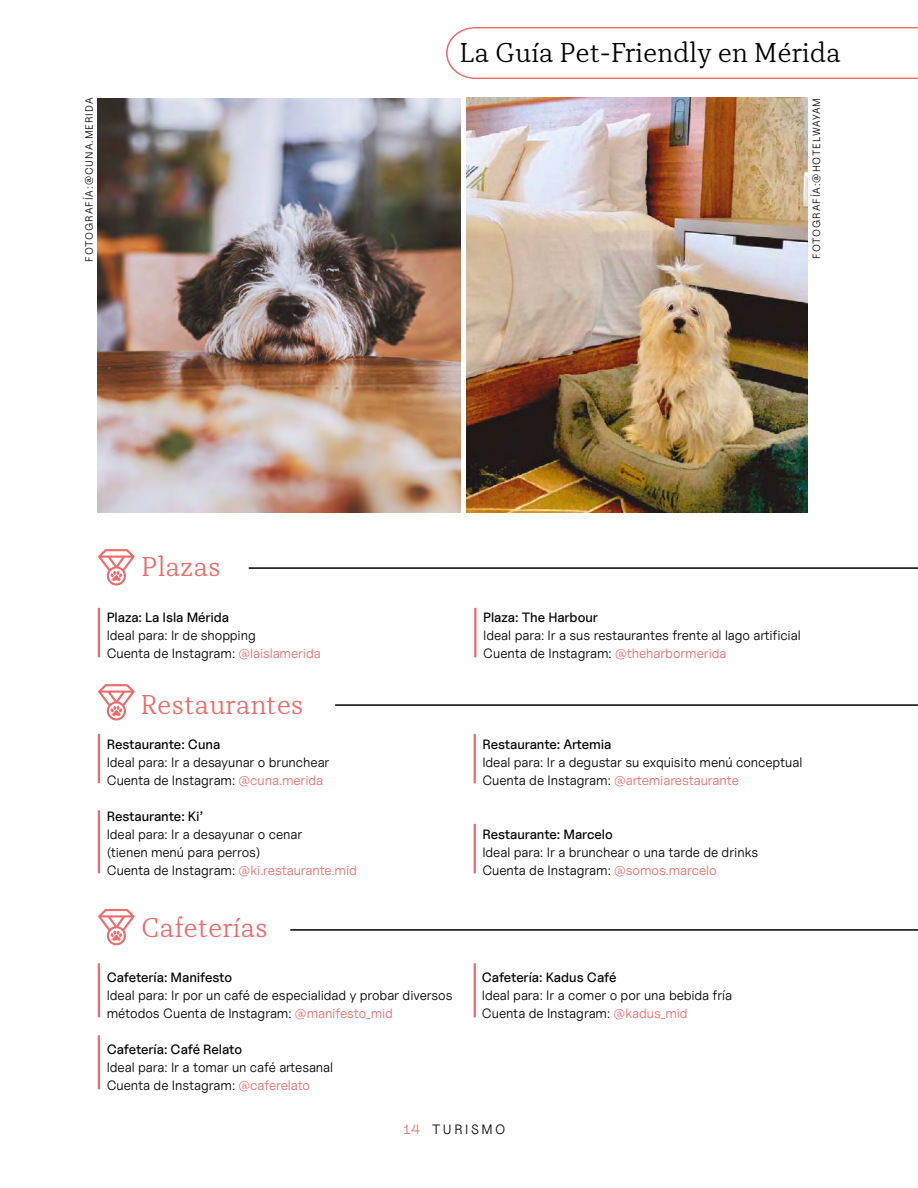
<style>
.page{position:relative;width:918px;height:1188px;background:#fff}
.page>*{position:absolute;margin:0;border:0;box-sizing:border-box;transform-origin:0 0}
.t1{font:300 27px "TT Tricks";color:#ed6b6a}
.t2{font:300 27px "TT Tricks";color:#000}
.t3{font:13.5px/18px "Uncut Sans Book";letter-spacing:-.005em;color:#000}
.t4{font:13.5px "Uncut Sans Medium";letter-spacing:-.005em;color:#000}
.t5{font:13.5px "Uncut Sans Book";letter-spacing:.19em;color:#000}
.t6{font:10.5px "Uncut Sans Book";letter-spacing:.09em;color:#000}
.s1{color:#ed6b6a}
</style>
<div class="page">
<svg style="left:446px;top:27px;width:472px;height:52px"></svg>
<hr style="left:249px;top:567px;width:669px;height:2px;background:#000">
<hr style="left:335px;top:704px;width:583px;height:2px;background:#000">
<hr style="left:290px;top:929px;width:628px;height:2px;background:#000">
<svg style="left:98px;top:549px;width:37px;height:37px"></svg>
<svg style="left:98px;top:684px;width:37px;height:37px"></svg>
<svg style="left:98px;top:909px;width:37px;height:36px"></svg>
<hr style="left:98px;top:608px;width:2px;height:49px;background:#ed6b6a">
<hr style="left:98px;top:734px;width:2px;height:49px;background:#ed6b6a">
<hr style="left:98px;top:810px;width:2px;height:63px;background:#ed6b6a">
<hr style="left:98px;top:963px;width:2px;height:54px;background:#ed6b6a">
<hr style="left:98px;top:1035px;width:2px;height:54px;background:#ed6b6a">
<hr style="left:474px;top:608px;width:2px;height:49px;background:#ed6b6a">
<hr style="left:474px;top:734px;width:2px;height:49px;background:#ed6b6a">
<hr style="left:474px;top:824px;width:2px;height:49px;background:#ed6b6a">
<hr style="left:474px;top:963px;width:2px;height:54px;background:#ed6b6a">
<img style="left:98px;top:99px;width:362px;height:414px">
<img style="left:466px;top:98px;width:341px;height:415px">
<h1 class="t2" style="left:460px;top:36px;width:383px">La Guía Pet-Friendly en Mérida</h1>
<p class="t6" style="left:82px;top:262px;width:165px;rotate:-90deg">FOTOGRAFÍA:@CUNA.MERIDA</p>
<p class="t6" style="left:810px;top:259px;width:162px;rotate:-90deg">FOTOGRAFÍA:@HOTELWAYAM</p>
<h1 class="t1" style="left:141px;top:550px;width:81px">Plazas</h1>
<p class="t4" style="left:107px;top:609px;width:124px">Plaza: La Isla Mérida</p>
<p class="t3" style="left:107px;top:626px;width:216px">Ideal para: Ir de shopping<br>Cuenta de Instagram: <span class="s1">@laislamerida</span></p>
<h1 class="t1" style="left:140px;top:688px;width:165px">Restaurantes</h1>
<p class="t4" style="left:107px;top:736px;width:115px">Restaurante: Cuna</p>
<p class="t3" style="left:107px;top:753px;width:224px">Ideal para: Ir a desayunar o brunchear<br>Cuenta de Instagram: <span class="s1">@cuna.merida</span></p>
<p class="t4" style="left:107px;top:808px;width:98px">Restaurante: Ki’</p>
<p class="t3" style="left:107px;top:825px;width:252px">Ideal para: Ir a desayunar o cenar<br>(tienen menú para perros)<br>Cuenta de Instagram: <span class="s1">@ki.restaurante.mid</span></p>
<h1 class="t1" style="left:141px;top:911px;width:128px">Cafeterías</h1>
<p class="t4" style="left:107px;top:969px;width:127px">Cafetería: Manifesto</p>
<p class="t3" style="left:107px;top:986px;width:347px">Ideal para: Ir por un café de especialidad y probar diversos métodos Cuenta de Instagram: <span class="s1">@manifesto_mid</span></p>
<p class="t4" style="left:107px;top:1041px;width:137px">Cafetería: Café Relato</p>
<p class="t3" style="left:107px;top:1058px;width:228px">Ideal para: Ir a tomar un café artesanal<br>Cuenta de Instagram: <span class="s1">@caferelato</span></p>
<p class="t4" style="left:483px;top:609px;width:116px">Plaza: The Harbour</p>
<p class="t3" style="left:483px;top:626px;width:319px">Ideal para: Ir a sus restaurantes frente al lago artificial<br>Cuenta de Instagram: <span class="s1">@theharbormerida</span></p>
<p class="t4" style="left:482px;top:736px;width:131px">Restaurante: Artemia</p>
<p class="t3" style="left:482px;top:753px;width:322px">Ideal para: Ir a degustar su exquisito menú conceptual<br>Cuenta de Instagram: <span class="s1">@artemiarestaurante</span></p>
<p class="t4" style="left:482px;top:826px;width:132px">Restaurante: Marcelo</p>
<p class="t3" style="left:482px;top:843px;width:277px">Ideal para: Ir a brunchear o una tarde de drinks<br>Cuenta de Instagram: <span class="s1">@somos.marcelo</span></p>
<p class="t4" style="left:482px;top:969px;width:136px">Cafetería: Kadus Café</p>
<p class="t3" style="left:482px;top:986px;width:252px">Ideal para: Ir a comer o por una bebida fría<br>Cuenta de Instagram: <span class="s1">@kadus_mid</span></p>
<p class="t5" style="left:403px;top:1121px;width:104px"><span class="s1">14</span> TURISMO</p>
</div>
